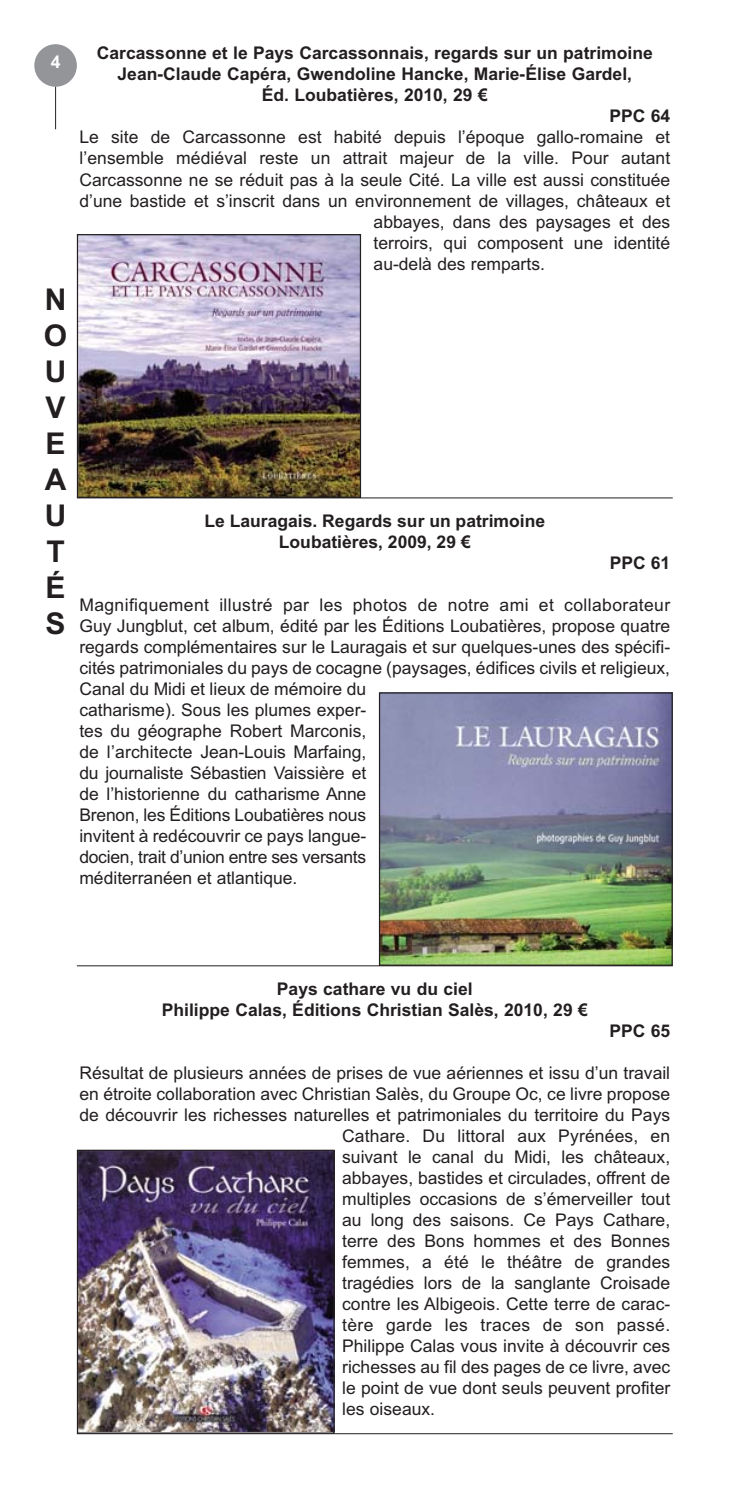
<style>
.page{position:relative;width:741px;height:1492px;background:#fff}
.page>*{position:absolute;margin:0;border:0;box-sizing:border-box;transform-origin:0 0}
.t1{font:700 30px/36px "Arial";color:#231f20;text-align:justify}
.t2{font:17.5px/21px "Arial";color:#231f20}
.t3{font:700 17.5px/21px "Arial";color:#231f20;text-align:center}
.t4{font:17.5px "Arial";letter-spacing:.02em;color:#231f20}
.t5{font:700 17.5px "Arial";color:#fff}
</style>
<div class="page">
<img style="left:79px;top:236px;width:280px;height:260px">
<div style="left:77px;top:234px;width:284px;height:264px;border:1px solid #231f20"></div>
<hr style="left:77px;top:497px;width:595px;height:1px;background:#231f20">
<img style="left:381px;top:694px;width:289px;height:269px">
<div style="left:379px;top:692px;width:293px;height:273px;border:1px solid #231f20"></div>
<hr style="left:77px;top:965px;width:595px;height:1px;background:#231f20">
<img style="left:79px;top:1151px;width:253px;height:280px">
<div style="left:77px;top:1149px;width:257px;height:284px;border:1px solid #231f20"></div>
<hr style="left:77px;top:1433px;width:595px;height:1px;background:#231f20">
<div style="left:34px;top:44px;width:43px;height:43px;background:#939598;border-radius:50%"></div>
<hr style="left:55px;top:87px;width:1px;height:42px;background:#231f20">
<p class="t5" style="left:51px;top:55px;width:11px">4</p>
<h1 class="t1" style="left:44px;top:284px;width:25px">N O U V E A U T É S</h1>
<p class="t3" style="left:97px;top:45px;width:557px">Carcassonne et le Pays Carcassonnais, regards sur un patrimoine</p>
<p class="t3" style="left:117px;top:66px;width:516px">Jean-Claude Capéra, Gwendoline Hancke, Marie-Élise Gardel,</p>
<p class="t3" style="left:262px;top:87px;width:227px">Éd. Loubatières, 2010, 29 €</p>
<p class="t3" style="left:609px;top:108px;width:62px">PPC 64</p>
<p class="t2" style="left:79px;top:129px;width:592px">Le site de Carcassonne est habité depuis l’époque gallo-romaine et</p>
<p class="t2" style="left:79px;top:150px;width:592px">l’ensemble médiéval reste un attrait majeur de la ville. Pour autant</p>
<p class="t2" style="left:79px;top:171px;width:592px">Carcassonne ne se réduit pas à la seule Cité. La ville est aussi constituée</p>
<p class="t2" style="left:79px;top:192px;width:592px">d’une bastide et s’inscrit dans un environnement de villages, châteaux et</p>
<p class="t2" style="left:373px;top:213px;width:298px">abbayes, dans des paysages et des</p>
<p class="t2" style="left:373px;top:234px;width:298px">terroirs, qui composent une identité</p>
<p class="t2" style="left:373px;top:255px;width:173px">au-delà des remparts.</p>
<p class="t3" style="left:204px;top:512px;width:342px">Le Lauragais. Regards sur un patrimoine<br>Loubatières, 2009, 29 €</p>
<p class="t3" style="left:609px;top:554px;width:62px">PPC 61</p>
<p class="t2" style="left:79px;top:596px;width:592px">Magnifiquement illustré par les photos de notre ami et collaborateur Guy Jungblut, cet album, édité par les Éditions Loubatières, propose quatre regards complémentaires sur le Lauragais et sur quelques-unes des spécifi&shy;cités patrimoniales du pays de cocagne (paysages, édifices civils et religieux, Canal du Midi et lieux de mémoire du<br>catharisme). Sous les plumes exper-<br>tes du géographe Robert Marconis,<br>de l’architecte Jean-Louis Marfaing,<br>du journaliste Sébastien Vaissière et<br>de l’historienne du catharisme Anne<br>Brenon, les Éditions Loubatières nous<br>invitent à redécouvrir ce pays langue-<br>docien, trait d’union entre ses versants<br>méditerranéen et atlantique.</p>
<p class="t3" style="left:162px;top:980px;width:427px">Pays cathare vu du ciel<br>Philippe Calas, Éditions Christian Salès, 2010, 29 €</p>
<p class="t3" style="left:609px;top:1022px;width:62px">PPC 65</p>
<p class="t2" style="left:79px;top:1064px;width:592px">Résultat de plusieurs années de prises de vue aériennes et issu d’un travail</p>
<p class="t2" style="left:79px;top:1085px;width:592px">en étroite collaboration avec Christian Salès, du Groupe Oc, ce livre propose</p>
<p class="t2" style="left:79px;top:1106px;width:592px">de découvrir les richesses naturelles et patrimoniales du territoire du Pays</p>
<p class="t2" style="left:342px;top:1127px;width:329px">Cathare. Du littoral aux Pyrénées, en</p>
<p class="t2" style="left:342px;top:1148px;width:329px">suivant le canal du Midi, les châteaux,</p>
<p class="t2" style="left:342px;top:1169px;width:329px">abbayes, bastides et circulades, offrent de</p>
<p class="t2" style="left:342px;top:1190px;width:329px">multiples occasions de s’émerveiller tout</p>
<p class="t2" style="left:342px;top:1211px;width:329px">au long des saisons. Ce Pays Cathare,</p>
<p class="t2" style="left:342px;top:1232px;width:329px">terre des Bons hommes et des Bonnes</p>
<p class="t2" style="left:342px;top:1253px;width:329px">femmes, a été le théâtre de grandes</p>
<p class="t2" style="left:342px;top:1274px;width:329px">tragédies lors de la sanglante Croisade</p>
<p class="t2" style="left:342px;top:1295px;width:329px">contre les Albigeois. Cette terre de carac-</p>
<p class="t4" style="left:342px;top:1318px;width:329px">tère garde les traces de son passé.</p>
<p class="t2" style="left:342px;top:1337px;width:329px">Philippe Calas vous invite à découvrir ces</p>
<p class="t2" style="left:342px;top:1358px;width:329px">richesses au fil des pages de ce livre, avec</p>
<p class="t2" style="left:342px;top:1379px;width:329px">le point de vue dont seuls peuvent profiter</p>
<p class="t2" style="left:342px;top:1400px;width:94px">les oiseaux.</p>
</div>
